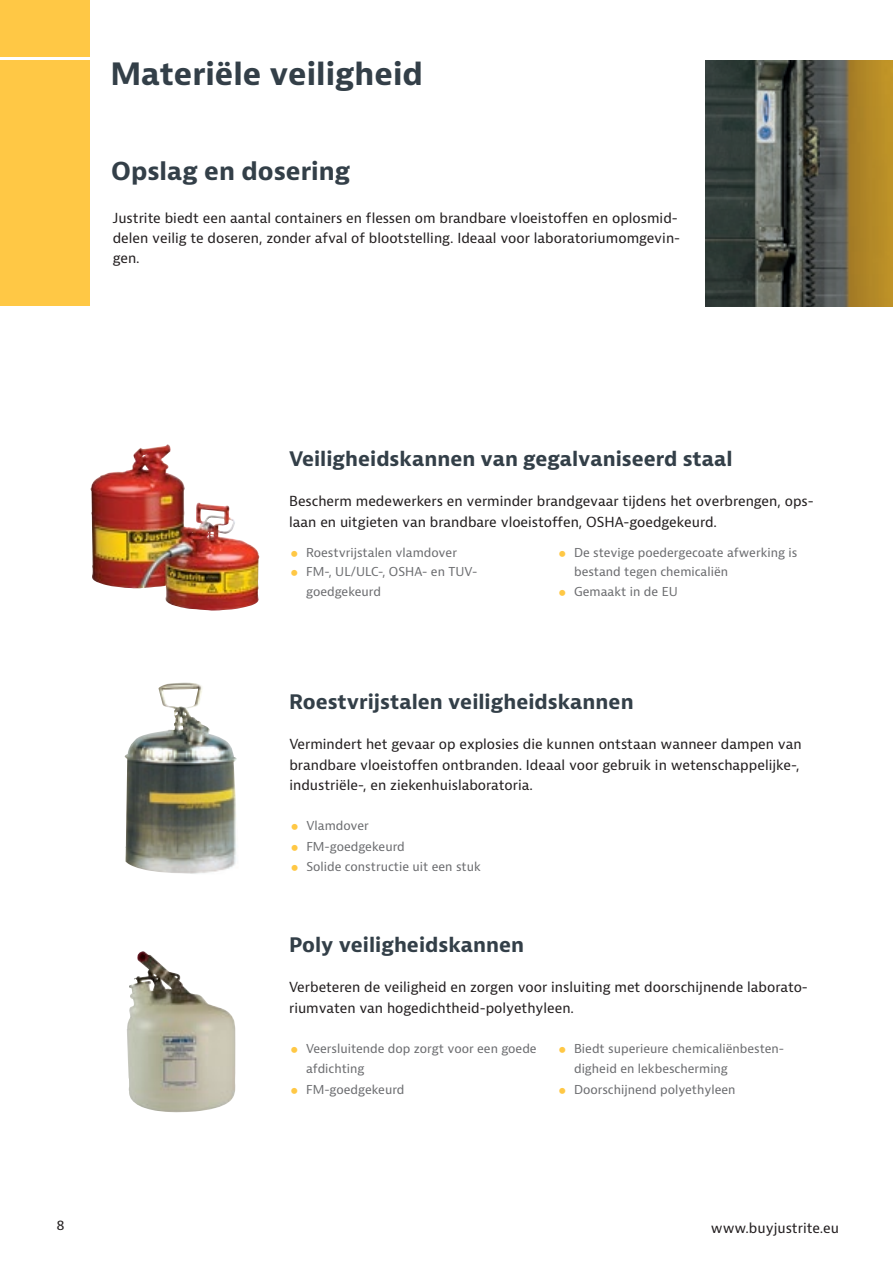
<style>
.page{position:relative;width:893px;height:1263px;background:#fff}
.page>*{position:absolute;margin:0;border:0;box-sizing:border-box;transform-origin:0 0}
.Main_Titles{font:700 30px "Bernina Sans";color:#333f48}
.Titles{font:700 24px "Bernina Sans";color:#333f48}
.Product_Title_Left{font:700 19.5px "Bernina Sans";color:#333f48}
.platte_tekst{font:13.5px/20.2px "Bernina Sans";color:#231f20}
.t1{font:12px/19.5px "Bernina Sans";color:#6c6d70}
</style>
<div class="page">
<img style="left:90px;top:446px;width:170px;height:165px">
<img style="left:125px;top:683px;width:112px;height:191px">
<img style="left:127px;top:951px;width:109px;height:162px">
<img style="left:706px;top:61px;width:187px;height:245px">
<div style="left:0;top:61px;width:89px;height:245px;background:#ffc845"></div>
<div style="left:0;top:0;width:89px;height:57px;background:#ffc845"></div>
<p class="Main_Titles" style="left:110px;top:55px;width:314px">Materiële veiligheid</p>
<p class="Titles" style="left:111px;top:156px;width:241px">Opslag en dosering</p>
<p class="platte_tekst" style="left:113px;top:208px;width:569px">Justrite biedt een aantal containers en flessen om brandbare vloeistoffen en oplosmid&shy;delen veilig te doseren, zonder afval of blootstelling. Ideaal voor laboratoriumomgevin&shy;gen.</p>
<p class="Product_Title_Left" style="left:289px;top:446px;width:445px">Veiligheidskannen van gegalvaniseerd staal</p>
<p class="platte_tekst" style="left:289px;top:491px;width:526px">Bescherm medewerkers en verminder brandgevaar tijdens het overbrengen, ops&shy;laan en uitgieten van brandbare vloeistoffen, OSHA-goedgekeurd.</p>
<p class="t1" style="left:306px;top:543px;width:152px">Roestvrijstalen vlamdover</p>
<p class="t1" style="left:306px;top:562px;width:173px">FM-, UL/ULC-, OSHA- en TUV&shy;goedgekeurd</p>
<p class="t1" style="left:574px;top:543px;width:225px">De stevige poedergecoate afwerking is bestand tegen chemicaliën</p>
<p class="t1" style="left:574px;top:582px;width:105px">Gemaakt in de EU</p>
<p class="Product_Title_Left" style="left:289px;top:689px;width:346px">Roestvrijstalen veiligheidskannen</p>
<p class="platte_tekst" style="left:289px;top:734px;width:514px">Vermindert het gevaar op explosies die kunnen ontstaan wanneer dampen van brandbare vloeistoffen ontbranden. Ideaal voor gebruik in wetenschappelijke-, industriële-, en ziekenhuislaboratoria.</p>
<p class="t1" style="left:306px;top:816px;width:64px">Vlamdover</p>
<p class="t1" style="left:306px;top:837px;width:100px">FM-goedgekeurd</p>
<p class="t1" style="left:306px;top:857px;width:176px">Solide constructie uit een stuk</p>
<p class="Product_Title_Left" style="left:289px;top:932px;width:237px">Poly veiligheidskannen</p>
<p class="platte_tekst" style="left:289px;top:977px;width:520px">Verbeteren de veiligheid en zorgen voor insluiting met doorschijnende laborato&shy;riumvaten van hogedichtheid-polyethyleen.</p>
<p class="t1" style="left:306px;top:1039px;width:232px;line-height:20.2px">Veersluitende dop zorgt voor een goede afdichting</p>
<p class="t1" style="left:306px;top:1080px;width:100px">FM-goedgekeurd</p>
<p class="t1" style="left:574px;top:1039px;width:212px;line-height:20.2px">Biedt superieure chemicaliënbesten&shy;digheid en lekbescherming</p>
<p class="t1" style="left:574px;top:1080px;width:163px">Doorschijnend polyethyleen</p>
<p class="platte_tekst" style="left:56px;top:1215px;width:10px">8</p>
<p class="platte_tekst" style="left:711px;top:1218px;width:130px">www.buyjustrite.eu</p>
</div>
